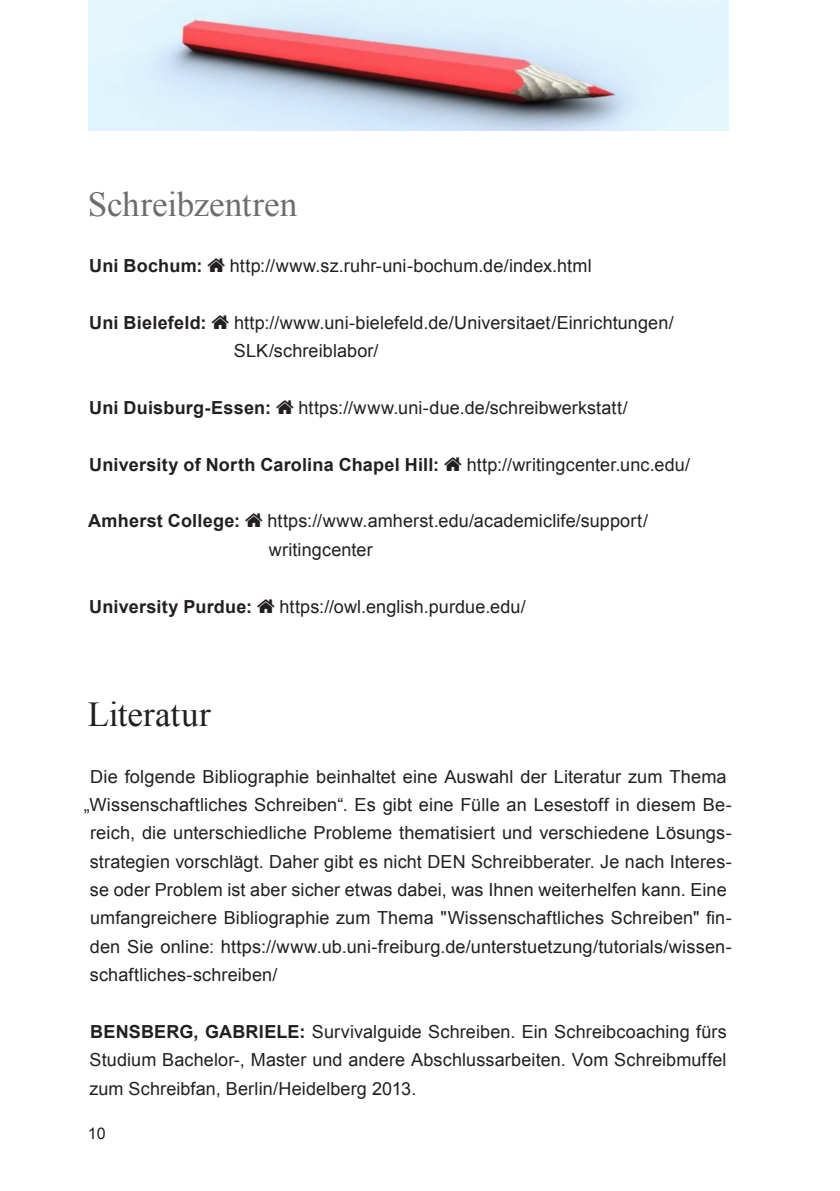
<style>
.page{position:relative;width:840px;height:1191px;background:#fff}
.page>*{position:absolute;margin:0;border:0;box-sizing:border-box;transform-origin:0 0}
._01_Headline_Innense{font:35px "Times New Roman";letter-spacing:-.005em;color:#6c6d70}
._01_Headline_Innense-2{font:35px "Times New Roman";letter-spacing:.005em;color:#231f20}
._03_Fließtext_9pt_4{font:18px/28.4px "Arial";letter-spacing:.005em;color:#231f20;text-align:justify}
._03_Fließtext_9pt_4-2{font:700 18px "Arial";letter-spacing:.01em;color:#231f20}
.t1{font:16px "Arial";color:#231f20}
.s1{font-weight:700}
</style>
<div class="page">
<img style="left:88px;top:0;width:640px;height:130px">
<p class="_01_Headline_Innense" style="left:88px;top:180px;width:211px">Schreibzentren</p>
<p class="_03_Fließtext_9pt_4-2" style="left:89px;top:254px;width:115px">Uni Bochum:</p>
<p class="_03_Fließtext_9pt_4" style="left:230px;top:252px;width:363px">http://www.sz.ruhr-uni-bochum.de/index.html</p>
<p class="_03_Fließtext_9pt_4-2" style="left:89px;top:311px;width:119px">Uni Bielefeld:</p>
<p class="_03_Fließtext_9pt_4" style="left:234px;top:308px;width:441px">http://www.uni-bielefeld.de/Universitaet/Einrichtungen/</p>
<p class="_03_Fließtext_9pt_4" style="left:233px;top:337px;width:146px">SLK/schreiblabor/</p>
<p class="_03_Fließtext_9pt_4-2" style="left:89px;top:396px;width:183px">Uni Duisburg-Essen:</p>
<p class="_03_Fließtext_9pt_4" style="left:298px;top:394px;width:331px">https://www.uni-due.de/schreibwerkstatt/</p>
<p class="_03_Fließtext_9pt_4-2" style="left:89px;top:452px;width:351px">University of North Carolina Chapel Hill:</p>
<p class="_03_Fließtext_9pt_4" style="left:466px;top:450px;width:225px">http://writingcenter.unc.edu/</p>
<p class="_03_Fließtext_9pt_4-2" style="left:88px;top:509px;width:153px">Amherst College:</p>
<p class="_03_Fließtext_9pt_4" style="left:267px;top:507px;width:382px">https://www.amherst.edu/academiclife/support/</p>
<p class="_03_Fließtext_9pt_4" style="left:268px;top:535px;width:105px">writingcenter</p>
<p class="_03_Fließtext_9pt_4-2" style="left:89px;top:594px;width:164px">University Purdue:</p>
<p class="_03_Fließtext_9pt_4" style="left:279px;top:592px;width:247px">https://owl.english.purdue.edu/</p>
<p class="_01_Headline_Innense-2" style="left:88px;top:690px;width:124px">Literatur</p>
<p class="_03_Fließtext_9pt_4" style="left:90px;top:762px;width:637px">Die folgende Bibliographie beinhaltet eine Auswahl der Literatur zum Thema</p>
<p class="_03_Fließtext_9pt_4" style="left:84px;top:790px;width:649px">„Wissenschaftliches Schreiben“. Es gibt eine Fülle an Lesestoff in diesem Be-</p>
<p class="_03_Fließtext_9pt_4" style="left:90px;top:819px;width:642px">reich, die unterschiedliche Probleme thematisiert und verschiedene Lösungs-</p>
<p class="_03_Fließtext_9pt_4" style="left:90px;top:847px;width:643px">strategien vorschlägt. Daher gibt es nicht DEN Schreibberater. Je nach Interes-</p>
<p class="_03_Fließtext_9pt_4" style="left:90px;top:875px;width:638px">se oder Problem ist aber sicher etwas dabei, was Ihnen weiterhelfen kann. Eine</p>
<p class="_03_Fließtext_9pt_4" style="left:90px;top:904px;width:642px">umfangreichere Bibliographie zum Thema "Wissenschaftliches Schreiben" fin-</p>
<p class="_03_Fließtext_9pt_4" style="left:90px;top:932px;width:643px">den Sie online: https://www.ub.uni-freiburg.de/unterstuetzung/tutorials/wissen-</p>
<p class="_03_Fließtext_9pt_4" style="left:90px;top:960px;width:189px">schaftliches-schreiben/</p>
<p class="_03_Fließtext_9pt_4" style="left:89px;top:1017px;width:638px"><span class="s1">BENSBERG, GABRIELE:</span> Survivalguide Schreiben. Ein Schreibcoaching fürs Studium Bachelor-, Master und andere Abschlussarbeiten. Vom Schreibmuffel zum Schreibfan, Berlin/Heidelberg 2013.</p>
<p class="t1" style="left:88px;top:1122px;width:19px">10</p>
</div>
